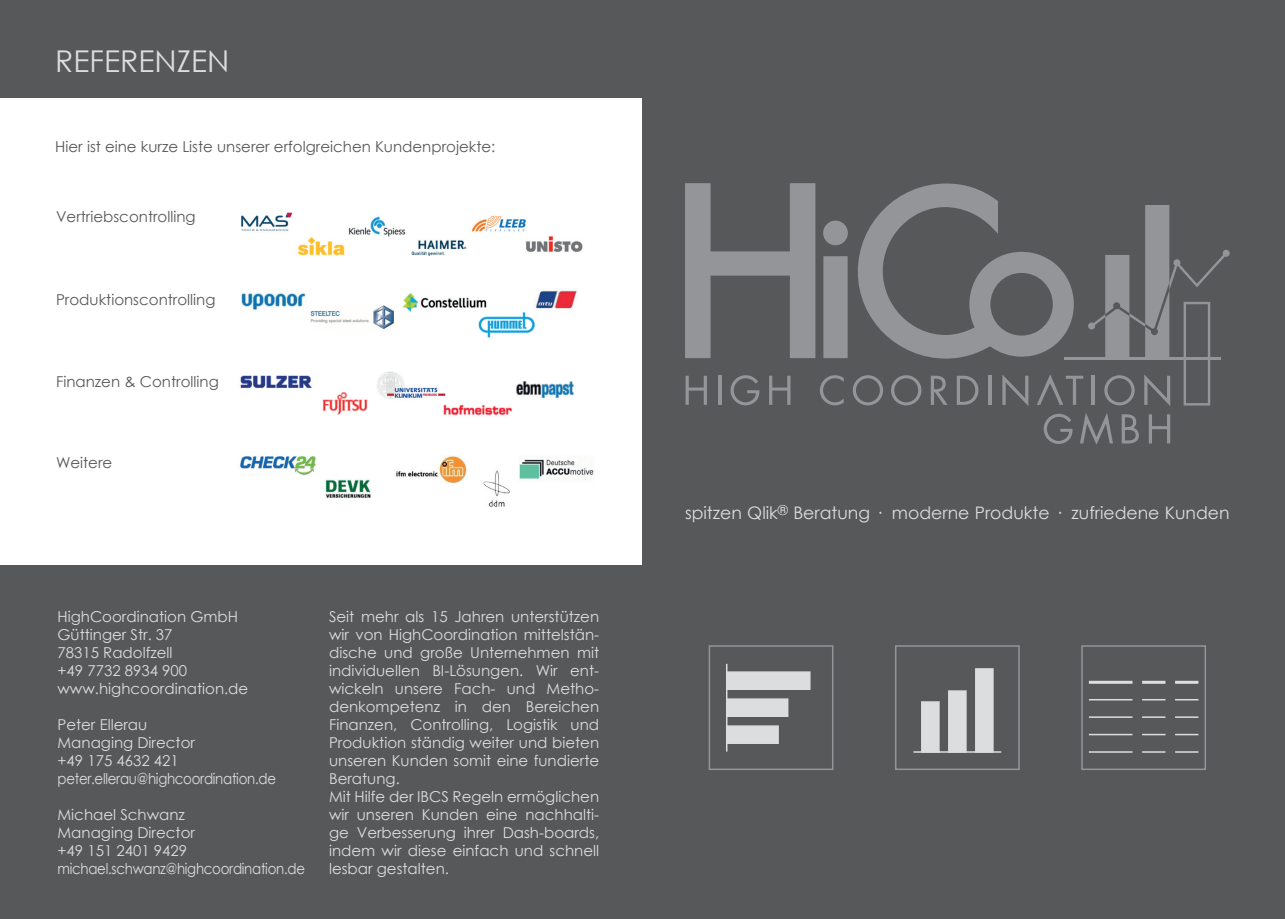
<style>
.page{position:relative;width:1285px;height:919px;background:#fff}
.page>*{position:absolute;margin:0;border:0;box-sizing:border-box;transform-origin:0 0}
.t1{font:30px "Century Gothic";color:#dcdddf}
.t2{font:17.25px "Century Gothic";color:#dcdddf}
.t3{font:15px/18px "Century Gothic";color:#dcdddf}
.t4{font:15px "Century Gothic";color:#57585a}
</style>
<div class="page">
<div style="left:0;top:0;width:653px;height:98px;background:#57585a"></div>
<div style="left:0;top:566px;width:653px;height:352px;background:#57585a"></div>
<div style="left:642px;top:0;width:642px;height:918px;background:#57585a"></div>
<img style="left:240px;top:212px;width:354px;height:295px">
<svg style="left:685px;top:183px;width:544px;height:223px"></svg>
<svg style="left:1043px;top:414px;width:29px;height:30px"></svg>
<svg style="left:1080px;top:413px;width:32px;height:31px"></svg>
<svg style="left:1121px;top:414px;width:17px;height:29px"></svg>
<svg style="left:1148px;top:414px;width:21px;height:29px"></svg>
<div style="left:708px;top:645px;width:125px;height:125px;border:2px solid #939598"></div>
<hr style="left:725px;top:663px;width:2px;height:88px;background:#dcdddf">
<div style="left:725px;top:671px;width:85px;height:19px;background:#dcdddf;border:2px solid #dcdddf"></div>
<div style="left:725px;top:725px;width:53px;height:19px;background:#dcdddf;border:2px solid #dcdddf"></div>
<div style="left:725px;top:698px;width:63px;height:19px;background:#dcdddf;border:2px solid #dcdddf"></div>
<div style="left:894px;top:645px;width:125px;height:125px;border:2px solid #939598"></div>
<hr style="left:913px;top:751px;width:88px;height:1px;background:#dcdddf">
<div style="left:920px;top:701px;width:19px;height:51px;background:#dcdddf;border:2px solid #dcdddf"></div>
<div style="left:974px;top:668px;width:19px;height:84px;background:#dcdddf;border:2px solid #dcdddf"></div>
<div style="left:947px;top:690px;width:19px;height:62px;background:#dcdddf;border:2px solid #dcdddf"></div>
<div style="left:1081px;top:645px;width:124px;height:125px;border:2px solid #939598"></div>
<hr style="left:1088px;top:716px;width:44px;height:1px;background:#dcdddf">
<hr style="left:1088px;top:680px;width:44px;height:3px;background:#dcdddf">
<hr style="left:1088px;top:751px;width:44px;height:1px;background:#dcdddf">
<hr style="left:1088px;top:699px;width:44px;height:1px;background:#dcdddf">
<hr style="left:1088px;top:733px;width:44px;height:2px;background:#dcdddf">
<svg style="left:1142px;top:716px;width:23px;height:1px"></svg>
<hr style="left:1141px;top:680px;width:24px;height:3px;background:#dcdddf">
<svg style="left:1142px;top:751px;width:23px;height:1px"></svg>
<svg style="left:1142px;top:699px;width:23px;height:1px"></svg>
<hr style="left:1141px;top:733px;width:24px;height:2px;background:#dcdddf">
<svg style="left:1175px;top:716px;width:23px;height:1px"></svg>
<hr style="left:1174px;top:680px;width:24px;height:3px;background:#dcdddf">
<svg style="left:1175px;top:751px;width:23px;height:1px"></svg>
<svg style="left:1175px;top:699px;width:23px;height:1px"></svg>
<hr style="left:1174px;top:733px;width:24px;height:2px;background:#dcdddf">
<h1 class="t1" style="left:55px;top:40px;width:176px">REFERENZEN</h1>
<p class="t4" style="left:55px;top:136px;width:441px">Hier ist eine kurze Liste unserer erfolgreichen Kundenprojekte:</p>
<p class="t4" style="left:56px;top:206px;width:141px">Vertriebscontrolling</p>
<p class="t4" style="left:56px;top:289px;width:161px">Produktionscontrolling</p>
<p class="t4" style="left:56px;top:371px;width:164px">Finanzen &amp; Controlling</p>
<p class="t4" style="left:56px;top:452px;width:58px">Weitere</p>
<p class="t3" style="left:57px;top:607px;width:192px">HighCoordination GmbH<br>Güttinger Str. 37<br>78315 Radolfzell<br>+49 7732 8934 900 www.highcoordination.de</p>
<p class="t3" style="left:57px;top:715px;width:220px">Peter Ellerau<br>Managing Director<br>+49 175 4632 421 peter.ellerau@highcoordination.de</p>
<p class="t3" style="left:57px;top:805px;width:249px">Michael Schwanz<br>Managing Director<br>+49 151 2401 9429 michael.schwanz@highcoordination.de</p>
<p class="t3" style="left:329px;top:607px;width:271px">Seit mehr als 15 Jahren unterstützen wir von HighCoordination mittelstän&shy;dische und große Unternehmen mit individuellen BI-Lösungen. Wir ent&shy;wickeln unsere Fach- und Metho&shy;denkompetenz in den Bereichen Finanzen, Controlling, Logistik und Produktion ständig weiter und bieten unseren Kunden somit eine fundierte Beratung.<br>Mit Hilfe der IBCS Regeln ermöglichen wir unseren Kunden eine nachhalti&shy;ge Verbesserung ihrer Dash-boards, indem wir diese einfach und schnell lesbar gestalten.</p>
<p class="t2" style="left:685px;top:501px;width:546px">spitzen Qlik<sup>®</sup> Beratung · moderne Produkte · zufriedene Kunden</p>
</div>
